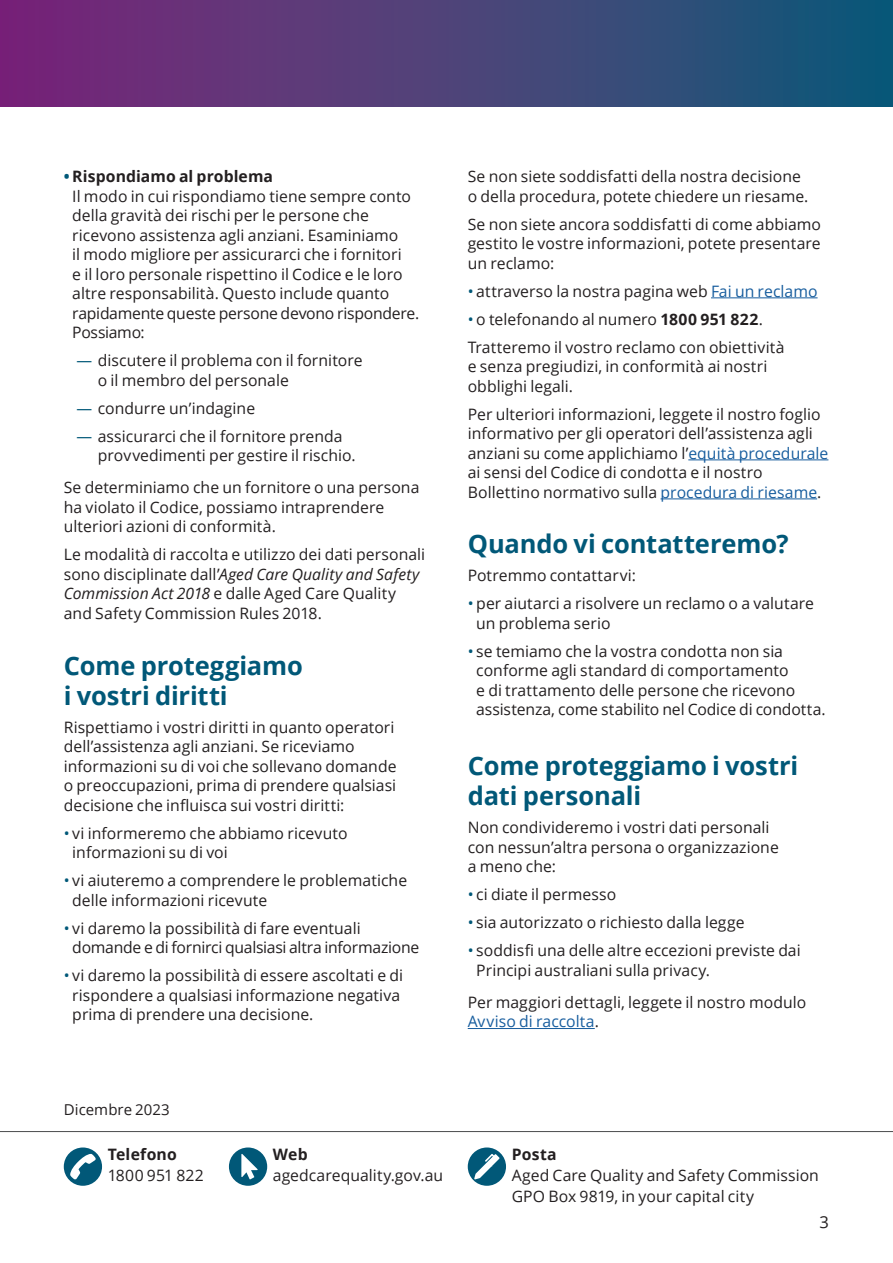
<style>
.page{position:relative;width:893px;height:1263px;background:#fff}
.page>*{position:absolute;margin:0;border:0;box-sizing:border-box;transform-origin:0 0}
.t1{font:700 25.5px/30px "Open Sans";letter-spacing:-.005em;color:#015878}
.t2{font:16.5px "Open Sans";color:#231f20}
.Body_text{font:15.75px/19.5px "Open Sans";letter-spacing:.005em;color:#231f20}
.Body_text-2{font:15px "Open Sans";letter-spacing:.005em;color:#231f20}
.s1{font-weight:700;color:#015878}
.s2{font-weight:700}
.s3{color:#015878}
.s4{font-style:italic}
.s5{color:#175d9e}
</style>
<div class="page">
<hr style="left:0;top:1131px;width:893px;height:1px;background:#4b4c4d">
<div style="left:64px;top:1147px;width:38px;height:39px;background:#015878;border-radius:50%"></div>
<svg style="left:70px;top:1154px;width:26px;height:26px"></svg>
<div style="left:229px;top:1147px;width:38px;height:39px;background:#015878;border-radius:50%"></div>
<svg style="left:241px;top:1154px;width:17px;height:25px"></svg>
<div style="left:468px;top:1147px;width:38px;height:39px;background:#015878;border-radius:50%"></div>
<svg style="left:474px;top:1154px;width:26px;height:25px"></svg>
<hr style="left:711px;top:297px;width:107px;height:1px;background:#175d9e">
<hr style="left:688px;top:459px;width:140px;height:1px;background:#175d9e">
<hr style="left:660px;top:498px;width:157px;height:1px;background:#175d9e">
<hr style="left:468px;top:1028px;width:127px;height:1px;background:#175d9e">
<div style="left:0;top:0;width:893px;height:106px;background:linear-gradient(to right,#802679,#125b79)"></div>
<p class="Body_text" style="left:72px;top:166px;width:348px;text-indent:-9px"><span class="s1">•</span> <span class="s2">Rispondiamo al problema<br></span>Il modo in cui rispondiamo tiene sempre conto della gravità dei rischi per le persone che ricevono assistenza agli anziani. Esaminiamo<br>il modo migliore per assicurarci che i fornitori<br>e il loro personale rispettino il Codice e le loro altre responsabilità. Questo include quanto rapidamente queste persone devono rispondere.<br>Possiamo:</p>
<p class="Body_text" style="left:98px;top:350px;width:266px;text-indent:-21px"><span class="s3">—</span> discutere il problema con il fornitore o il membro del personale</p>
<p class="Body_text" style="left:77px;top:398px;width:180px"><span class="s3">—</span> condurre un’indagine</p>
<p class="Body_text" style="left:98px;top:426px;width:259px;text-indent:-21px"><span class="s3">—</span> assicurarci che il fornitore prenda provvedimenti per gestire il rischio.</p>
<p class="Body_text" style="left:64px;top:478px;width:357px">Se determiniamo che un fornitore o una persona ha violato il Codice, possiamo intraprendere ulteriori azioni di conformità.</p>
<p class="Body_text" style="left:64px;top:545px;width:363px">Le modalità di raccolta e utilizzo dei dati personali sono disciplinate dall’<span class="s4">Aged Care Quality and Safety Commission Act 2018</span> e dalle Aged Care Quality and Safety Commission Rules 2018.</p>
<h2 class="t1" style="left:64px;top:650px;width:241px">Come proteggiamo i vostri diritti</h2>
<p class="Body_text" style="left:64px;top:717px;width:334px">Rispettiamo i vostri diritti in quanto operatori dell’assistenza agli anziani. Se riceviamo informazioni su di voi che sollevano domande o preoccupazioni, prima di prendere qualsiasi decisione che influisca sui vostri diritti:</p>
<p class="Body_text" style="left:72px;top:823px;width:277px;text-indent:-9px"><span class="s3">•</span> vi informeremo che abbiamo ricevuto informazioni su di voi</p>
<p class="Body_text" style="left:72px;top:870px;width:336px;text-indent:-9px"><span class="s3">•</span> vi aiuteremo a comprendere le problematiche delle informazioni ricevute</p>
<p class="Body_text" style="left:72px;top:918px;width:349px;text-indent:-9px"><span class="s3">•</span> vi daremo la possibilità di fare eventuali domande e di fornirci qualsiasi altra informazione</p>
<p class="Body_text" style="left:72px;top:965px;width:332px;text-indent:-9px"><span class="s3">•</span> vi daremo la possibilità di essere ascoltati e di rispondere a qualsiasi informazione negativa prima di prendere una decisione.</p>
<p class="Body_text" style="left:468px;top:166px;width:342px">Se non siete soddisfatti della nostra decisione o della procedura, potete chiedere un riesame.</p>
<p class="Body_text" style="left:468px;top:214px;width:355px;text-align:justify">Se non siete ancora soddisfatti di come abbiamo gestito le vostre informazioni, potete presentare un reclamo:</p>
<p class="Body_text" style="left:468px;top:281px;width:351px"><span class="s3">•</span> attraverso la nostra pagina web <span class="s5">Fai un reclamo</span></p>
<p class="Body_text" style="left:468px;top:309px;width:297px"><span class="s3">•</span> o telefonando al numero <span class="s2">1800 951 822</span>.</p>
<p class="Body_text" style="left:468px;top:337px;width:318px">Tratteremo il vostro reclamo con obiettività e senza pregiudizi, in conformità ai nostri obblighi legali.</p>
<p class="Body_text" style="left:468px;top:404px;width:362px">Per ulteriori informazioni, leggete il nostro foglio informativo per gli operatori dell’assistenza agli anziani su come applichiamo l’<span class="s5">equità procedurale </span>ai sensi del Codice di condotta e il nostro Bollettino normativo sulla <span class="s5">procedura di riesame</span>.</p>
<h2 class="t1" style="left:468px;top:528px;width:322px">Quando vi contatteremo?</h2>
<p class="Body_text" style="left:468px;top:565px;width:170px">Potremmo contattarvi:</p>
<p class="Body_text" style="left:476px;top:593px;width:339px;text-indent:-9px"><span class="s3">•</span> per aiutarci a risolvere un reclamo o a valutare un problema serio</p>
<p class="Body_text" style="left:476px;top:641px;width:351px;text-indent:-9px"><span class="s3">•</span> se temiamo che la vostra condotta non sia conforme agli standard di comportamento<br>e di trattamento delle persone che ricevono assistenza, come stabilito nel Codice di condotta.</p>
<h2 class="t1" style="left:468px;top:750px;width:332px">Come proteggiamo i vostri dati personali</h2>
<p class="Body_text" style="left:468px;top:817px;width:313px">Non condivideremo i vostri dati personali con nessun’altra persona o organizzazione a meno che:</p>
<p class="Body_text" style="left:468px;top:884px;width:150px"><span class="s3">•</span> ci diate il permesso</p>
<p class="Body_text" style="left:468px;top:912px;width:278px"><span class="s3">•</span> sia autorizzato o richiesto dalla legge</p>
<p class="Body_text" style="left:476px;top:940px;width:326px;text-indent:-9px"><span class="s3">•</span> soddisfi una delle altre eccezioni previste dai<br>Principi australiani sulla privacy.</p>
<p class="Body_text" style="left:468px;top:992px;width:340px">Per maggiori dettagli, leggete il nostro modulo<br><span class="s5">Avviso di raccolta</span>.</p>
<p class="Body_text-2" style="left:64px;top:1099px;width:108px">Dicembre 2023</p>
<p class="Body_text" style="left:108px;top:1143px;width:98px;line-height:21px"><span class="s2">Telefono<br></span>1800 951 822</p>
<p class="Body_text" style="left:273px;top:1143px;width:172px;line-height:21px"><span class="s2">Web </span>agedcarequality.gov.au</p>
<p class="Body_text" style="left:512px;top:1143px;width:309px;line-height:21px"><span class="s2">Posta<br></span>Aged Care Quality and Safety Commission<br>GPO Box 9819, in your capital city</p>
<p class="t2" style="left:819px;top:1210px;width:11px">3</p>
</div>
